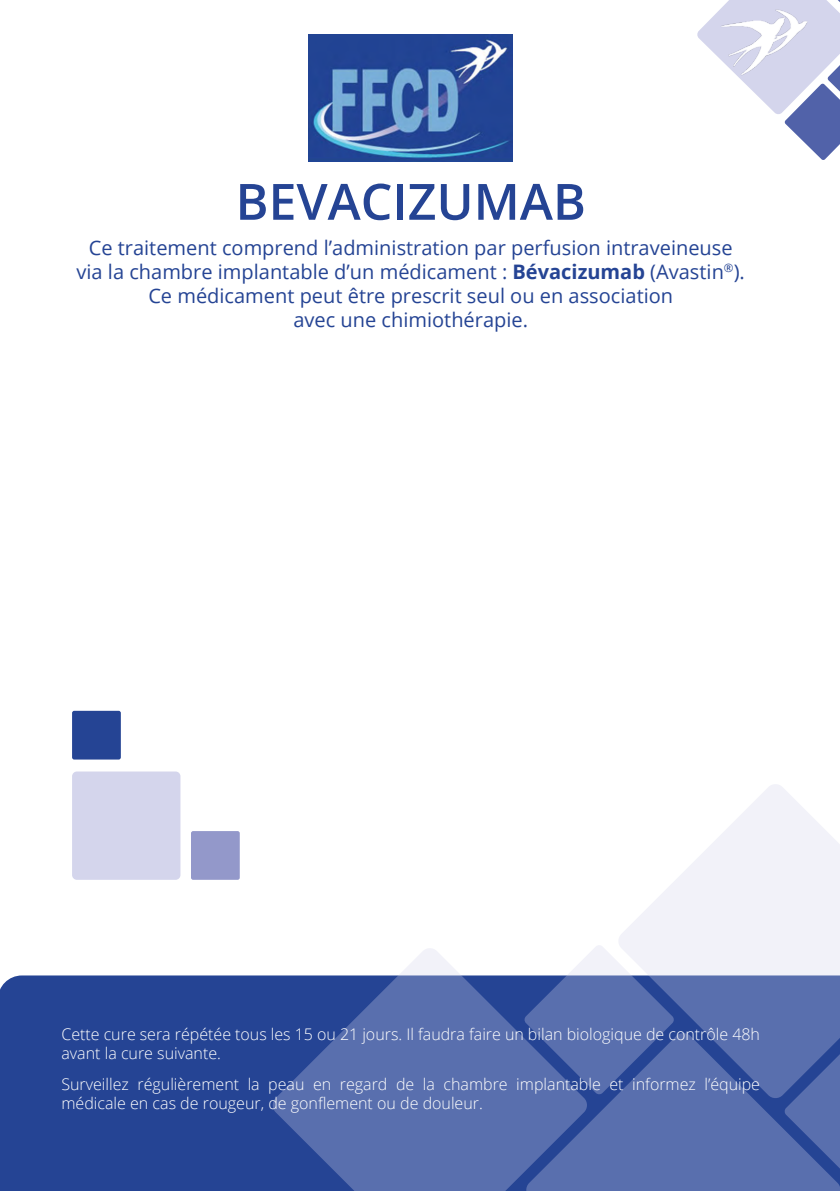
<style>
.page{position:relative;width:840px;height:1191px;background:#fff}
.page>*{position:absolute;margin:0;border:0;box-sizing:border-box;transform-origin:0 0}
.t1{font:600 50px "Open Sans";color:#254494}
.t2{font:20px/24px "Open Sans";color:#254494;text-align:center}
.t3{font:300 16px/19.2px "Open Sans";color:#fff}
.s1{font-weight:700}
</style>
<div class="page">
<div style="left:0;top:975px;width:271px;height:216px;background:#254494"></div>
<svg style="left:271px;top:948px;width:254px;height:243px;background:#6075b1"></svg>
<svg style="left:525px;top:1094px;width:314px;height:97px;background:#546bab"></svg>
<svg style="left:617px;top:784px;width:222px;height:315px;fill:#f2f2f9"></svg>
<svg style="left:783px;top:1036px;width:56px;height:150px;background:#4d65a8"></svg>
<svg style="left:523px;top:944px;width:151px;height:150px"></svg>
<svg style="left:697px;top:0;width:142px;height:160px"></svg>
<img style="left:309px;top:34px;width:203px;height:128px">
<img style="left:718px;top:0;width:90px;height:87px">
<div style="left:72px;top:771px;width:108px;height:108px;background:#d4d5ec;border-radius:5px"></div>
<div style="left:72px;top:711px;width:49px;height:48px;background:#254494;border-radius:2px"></div>
<div style="left:191px;top:831px;width:49px;height:48px;background:#9398ca;border-radius:2px"></div>
<h1 class="t1" style="left:235px;top:167px;width:352px">BEVACIZUMAB</h1>
<p class="t2" style="left:76px;top:235px;width:669px">Ce traitement comprend l’administration par perfusion intraveineuse via la chambre implantable d’un médicament : <span class="s1">Bévacizumab</span> (Avastin<sup>®</sup>).<br>Ce médicament peut être prescrit seul ou en association<br>avec une chimiothérapie.</p>
<p class="t3" style="left:61px;top:1024px;width:699px">Cette cure sera répétée tous les 15 ou 21 jours. Il faudra faire un bilan biologique de contrôle 48h avant la cure suivante.</p>
<p class="t3" style="left:61px;top:1073px;width:699px">Surveillez régulièrement la peau en regard de la chambre implantable et informez l’équipe médicale en cas de rougeur, de gonflement ou de douleur.</p>
</div>
